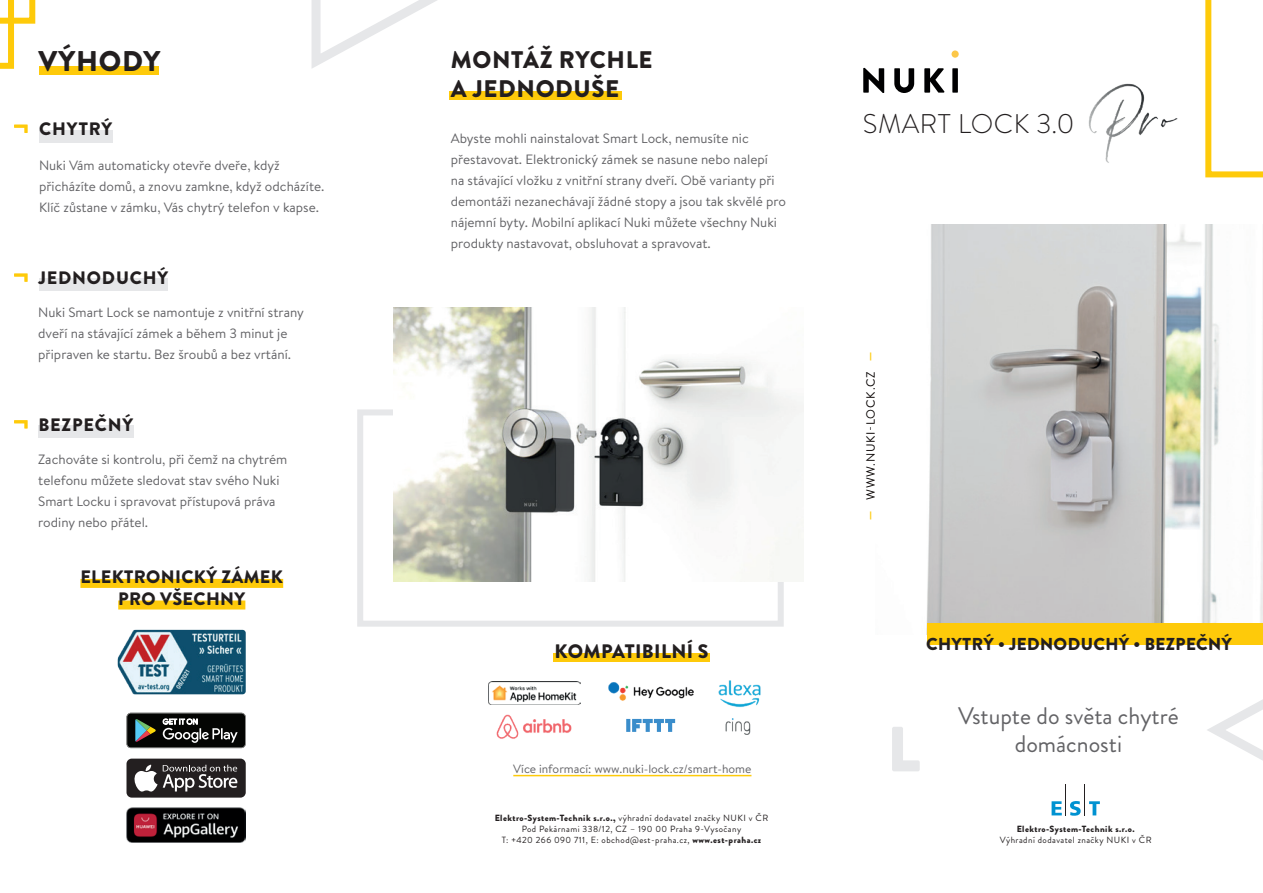
<style>
.page{position:relative;width:1263px;height:893px;background:#fff}
.page>*{position:absolute;margin:0;border:0;box-sizing:border-box;transform-origin:0 0}
.t1{font:900 28.5px "Brandon Grotesque";letter-spacing:.025em;color:#231f20}
.t2{font:300 27px "Brandon Text";letter-spacing:.02em;color:#231f20}
.t3{font:24px/28.8px "Brandon Grotesque";color:#636366;text-align:center}
.t4{font:900 24px/28.8px "Brandon Grotesque";letter-spacing:.025em;color:#231f20}
.t5{font:900 19.5px "Brandon Grotesque";letter-spacing:.02em;color:#231f20}
.t6{font:900 18px/21.6px "Brandon Grotesque";letter-spacing:.02em;color:#231f20;text-align:center}
.t7{font:900 18px "Brandon Grotesque";letter-spacing:.045em;color:#231f20}
.t8{font:900 17.25px "Brandon Text";letter-spacing:.02em;color:#231f20}
.t9{font:13.5px/21px "Brandon Text";color:#636366}
.t10{font:12px "Brandon Text";color:#636366}
.t11{font:12px "Brandon Grotesque";letter-spacing:.07em;color:#080302}
.t12{font:9px/10.8px "Brandon Grotesque";letter-spacing:.05em;color:#231f20;text-align:center}
.t13{font:900 9px "Brandon Grotesque";letter-spacing:.05em;color:#231f20}
.s1{font-weight:900}
.s2{font-weight:900;color:#feca0a}
</style>
<div class="page">
<img style="left:926px;top:224px;width:337px;height:410px">
<div style="left:39px;top:130px;width:73px;height:13px;background:#e6e7e9"></div>
<div style="left:39px;top:278px;width:128px;height:13px;background:#e6e7e9"></div>
<div style="left:38px;top:425px;width:96px;height:13px;background:#e6e7e9"></div>
<div style="left:450px;top:92px;width:172px;height:8px;background:#feca0a"></div>
<div style="left:39px;top:67px;width:120px;height:8px;background:#feca0a"></div>
<div style="left:553px;top:654px;width:157px;height:8px;background:#feca0a"></div>
<svg style="left:863px;top:68px;width:21px;height:25px"></svg>
<svg style="left:894px;top:68px;width:20px;height:25px"></svg>
<svg style="left:924px;top:68px;width:21px;height:25px"></svg>
<div style="left:952px;top:68px;width:6px;height:25px;background:#000001"></div>
<div style="left:951px;top:50px;width:8px;height:8px;background:#fcc748;border-radius:50%"></div>
<svg style="left:1205px;top:0;width:58px;height:177px"></svg>
<svg style="left:0;top:0;width:35px;height:69px"></svg>
<svg style="left:892px;top:727px;width:28px;height:44px"></svg>
<svg style="left:1207px;top:699px;width:56px;height:62px"></svg>
<svg style="left:311px;top:0;width:126px;height:68px"></svg>
<div style="left:927px;top:623px;width:336px;height:22px;background:#feca0a"></div>
<div style="left:357px;top:409px;width:427px;height:218px;border:6px solid #e6e7e9"></div>
<svg style="left:14px;top:124px;width:14px;height:9px"></svg>
<svg style="left:14px;top:273px;width:14px;height:9px"></svg>
<svg style="left:14px;top:420px;width:14px;height:9px"></svg>
<svg style="left:626px;top:719px;width:49px;height:13px"></svg>
<img style="left:725px;top:719px;width:26px;height:15px">
<img style="left:118px;top:630px;width:128px;height:64px">
<img style="left:393px;top:307px;width:410px;height:274px">
<img style="left:718px;top:680px;width:43px;height:28px">
<img style="left:488px;top:681px;width:92px;height:23px">
<img style="left:608px;top:682px;width:86px;height:19px">
<img style="left:496px;top:714px;width:76px;height:25px">
<img style="left:1088px;top:83px;width:90px;height:80px">
<div style="left:126px;top:759px;width:120px;height:39px;background:#231f20;border-radius:5px"></div>
<svg style="left:134px;top:765px;width:103px;height:26px"></svg>
<img style="left:126px;top:807px;width:120px;height:36px">
<svg style="left:126px;top:713px;width:120px;height:35px;background:#303330"></svg>
<hr style="left:513px;top:775px;width:238px;height:1px;background:#feca0a">
<svg style="left:1051px;top:801px;width:11px;height:14px"></svg>
<svg style="left:1070px;top:801px;width:11px;height:15px"></svg>
<svg style="left:1089px;top:801px;width:11px;height:14px"></svg>
<hr style="left:1066px;top:784px;width:1px;height:31px;background:#231f20">
<hr style="left:1084px;top:784px;width:1px;height:31px;background:#231f20">
<div style="left:80px;top:579px;width:203px;height:9px;background:#feca0a"></div>
<div style="left:118px;top:600px;width:127px;height:9px;background:#feca0a"></div>
<h1 class="t1" style="left:38px;top:41px;width:123px">VÝHODY</h1>
<h3 class="t6" style="left:39px;top:118px;width:75px">CHYTRÝ</h3>
<p class="t9" style="left:39px;top:155px;width:287px">Nuki Vám automaticky otevře dveře, když přicházíte domů, a znovu zamkne, když odcházíte.<br>Klíč zůstane v zámku, Vás chytrý telefon v kapse.</p>
<h3 class="t7" style="left:38px;top:265px;width:131px">JEDNODUCHÝ</h3>
<p class="t9" style="left:38px;top:301px;width:267px">Nuki Smart Lock se namontuje z vnitřní strany dveří na stávající zámek a během 3 minut je připraven ke startu. Bez šroubů a bez vrtání.</p>
<h3 class="t7" style="left:38px;top:412px;width:96px">BEZPEČNÝ</h3>
<p class="t9" style="left:38px;top:448px;width:251px">Zachováte si kontrolu, při čemž na chytrém telefonu můžete sledovat stav svého Nuki Smart Locku i spravovat přístupová práva rodiny nebo přátel.</p>
<h3 class="t6" style="left:80px;top:567px;width:204px">ELEKTRONICKÝ ZÁMEK<br>PRO VŠECHNY</h3>
<h3 class="t4" style="left:451px;top:45px;width:203px">MONTÁŽ RYCHLE<br>A JEDNODUŠE</h3>
<p class="t9" style="left:451px;top:127px;width:337px">Abyste mohli nainstalovat Smart Lock, nemusíte nic přestavovat. Elektronický zámek se nasune nebo nalepí<br>na stávající vložku z vnitřní strany dveří. Obě varianty při demontáži nezanechávají žádné stopy a jsou tak skvělé pro nájemní byty. Mobilní aplikací Nuki můžete všechny Nuki produkty nastavovat, obsluhovat a spravovat.</p>
<h3 class="t5" style="left:554px;top:638px;width:156px">KOMPATIBILNÍ S</h3>
<p class="t10" style="left:513px;top:760px;width:240px">Více informací: www.nuki-lock.cz/smart-home</p>
<p class="t12" style="left:495px;top:813px;width:275px"><span class="s1">Elektro-System-Technik s.r.o.,</span> výhradní dodavatel značky NUKI v ČR<br>Pod Pekárnami 338/12, CZ – 190 00 Praha 9-Vysočany<br>T: +420 266 090 711, E: obchod@est-praha.cz, <span class="s1">www.est-praha.cz</span></p>
<h2 class="t2" style="left:863px;top:105px;width:213px">SMART LOCK 3.0</h2>
<p class="t11" style="left:862px;top:520px;width:169px;rotate:-90deg"><span class="s2">—</span> WWW.NUKI-LOCK.CZ <span class="s2">—</span></p>
<p class="t8" style="left:926px;top:632px;width:307px">CHYTRÝ • JEDNODUCHÝ • BEZPEČNÝ</p>
<h3 class="t3" style="left:958px;top:701px;width:222px">Vstupte do světa chytré domácnosti</h3>
<p class="t13" style="left:1017px;top:823px;width:120px">Elektro-System-Technik s.r.o.</p>
<p class="t12" style="left:1000px;top:835px;width:153px">Výhradní dodavatel značky NUKI v ČR</p>
</div>
